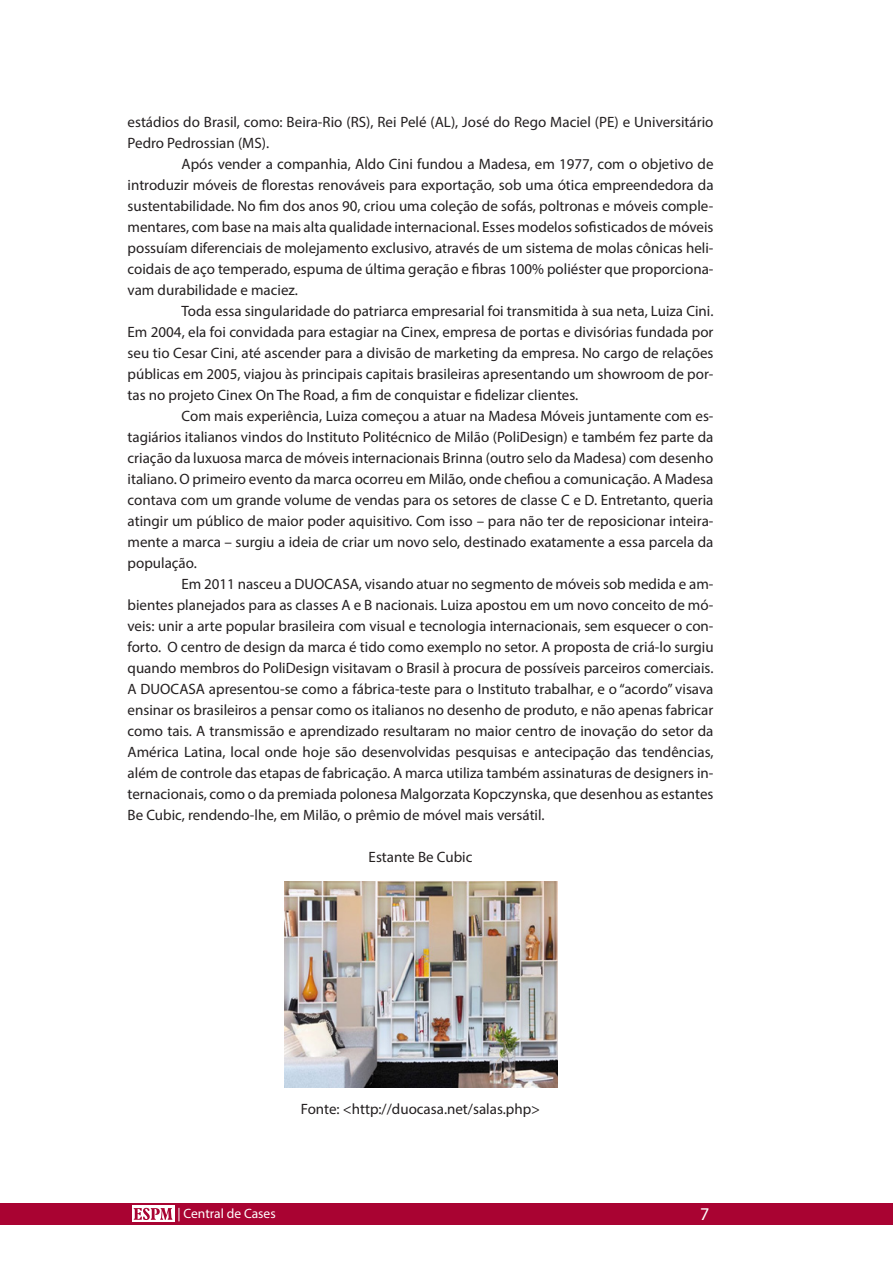
<style>
.page{position:relative;width:893px;height:1263px;background:#fff}
.page>*{position:absolute;margin:0;border:0;box-sizing:border-box;transform-origin:0 0}
.t1{font:18px "Myriad Pro";color:#fff}
.corpotexto{font:15px/21px "Myriad Pro";color:#231f20;text-align:justify}
.t2{font:13.5px "Myriad Pro";color:#fff}
</style>
<div class="page">
<div style="left:0;top:1203px;width:893px;height:22px;background:#a90332"></div>
<div style="left:132px;top:1206px;width:42px;height:16px;background:#fff"></div>
<svg style="left:134px;top:1208px;width:38px;height:12px"></svg>
<img style="left:284px;top:882px;width:273px;height:205px">
<p class="corpotexto" style="left:128px;top:112px;width:587px">estádios do Brasil, como: Beira-Rio (RS), Rei Pelé (AL), José do Rego Maciel (PE) e Universitário<br>Pedro Pedrossian (MS).</p>
<p class="corpotexto" style="left:128px;top:154px;width:587px;text-indent:54px">Após vender a companhia, Aldo Cini fundou a Madesa, em 1977, com o objetivo de introduzir móveis de florestas renováveis para exportação, sob uma ótica empreendedora da sustentabilidade. No fim dos anos 90, criou uma coleção de sofás, poltronas e móveis comple&shy;mentares, com base na mais alta qualidade internacional. Esses modelos sofisticados de móveis possuíam diferenciais de molejamento exclusivo, através de um sistema de molas cônicas heli&shy;coidais de aço temperado, espuma de última geração e fibras 100% poliéster que proporciona&shy;vam durabilidade e maciez.</p>
<p class="corpotexto" style="left:128px;top:301px;width:587px;text-indent:54px">Toda essa singularidade do patriarca empresarial foi transmitida à sua neta, Luiza Cini.<br>Em 2004, ela foi convidada para estagiar na Cinex, empresa de portas e divisórias fundada por seu tio Cesar Cini, até ascender para a divisão de marketing da empresa. No cargo de relações públicas em 2005, viajou às principais capitais brasileiras apresentando um showroom de por&shy;tas no projeto Cinex On The Road, a fim de conquistar e fidelizar clientes.</p>
<p class="corpotexto" style="left:128px;top:406px;width:587px;text-indent:54px">Com mais experiência, Luiza começou a atuar na Madesa Móveis juntamente com es&shy;tagiários italianos vindos do Instituto Politécnico de Milão (PoliDesign) e também fez parte da criação da luxuosa marca de móveis internacionais Brinna (outro selo da Madesa) com desenho italiano. O primeiro evento da marca ocorreu em Milão, onde chefiou a comunicação. A Madesa contava com um grande volume de vendas para os setores de classe C e D. Entretanto, queria atingir um público de maior poder aquisitivo. Com isso – para não ter de reposicionar inteira&shy;mente a marca – surgiu a ideia de criar um novo selo, destinado exatamente a essa parcela da população.</p>
<p class="corpotexto" style="left:128px;top:574px;width:587px;text-indent:54px">Em 2011 nasceu a DUOCASA, visando atuar no segmento de móveis sob medida e am&shy;bientes planejados para as classes A e B nacionais. Luiza apostou em um novo conceito de mó&shy;veis: unir a arte popular brasileira com visual e tecnologia internacionais, sem esquecer o con&shy;forto. O centro de design da marca é tido como exemplo no setor. A proposta de criá-lo surgiu quando membros do PoliDesign visitavam o Brasil à procura de possíveis parceiros comerciais.<br>A DUOCASA apresentou-se como a fábrica-teste para o Instituto trabalhar, e o “acordo” visava ensinar os brasileiros a pensar como os italianos no desenho de produto, e não apenas fabricar como tais. A transmissão e aprendizado resultaram no maior centro de inovação do setor da América Latina, local onde hoje são desenvolvidas pesquisas e antecipação das tendências, além de controle das etapas de fabricação. A marca utiliza também assinaturas de designers in&shy;ternacionais, como o da premiada polonesa Malgorzata Kopczynska, que desenhou as estantes Be Cubic, rendendo-lhe, em Milão, o prêmio de móvel mais versátil.</p>
<p class="corpotexto" style="left:369px;top:847px;width:105px">Estante Be Cubic</p>
<p class="corpotexto" style="left:301px;top:1099px;width:241px">Fonte: &lt;http://duocasa.net/salas.php&gt;</p>
<p class="t2" style="left:177px;top:1205px;width:100px">| Central de Cases</p>
<p class="t1" style="left:700px;top:1203px;width:11px">7</p>
</div>
